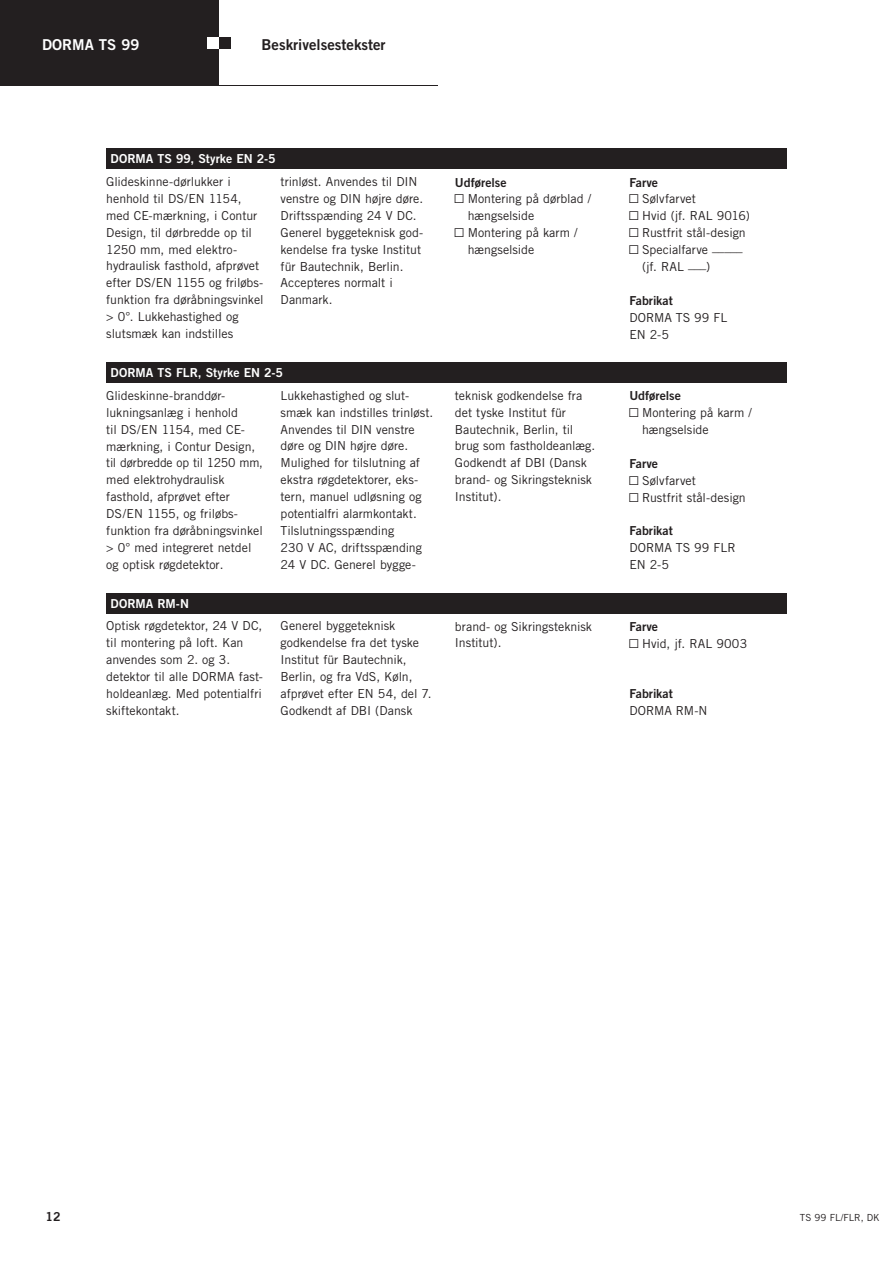
<style>
.page{position:relative;width:893px;height:1263px;background:#fff}
.page>*{position:absolute;margin:0;border:0;box-sizing:border-box;transform-origin:0 0}
.t1{font:15px "Trade Gothic Bold Two";color:#231f20}
.t2{font:15px "Trade Gothic Bold Two";color:#fff}
.t3{font:12.3px/17px "Trade Gothic";color:#231f20}
.t4{font:12.3px "Trade Gothic Bold Two";color:#231f20}
.t5{font:12.3px "Trade Gothic Bold Two";color:#fff}
.t6{font:9.75px "Trade Gothic";color:#231f20}
.s1{font-family:"AG Figures+Pi BQ"}
</style>
<div class="page">
<div style="left:0;top:0;width:219px;height:85px;background:#231f20"></div>
<div style="left:219px;top:37px;width:12px;height:11px;background:#231f20"></div>
<div style="left:207px;top:37px;width:12px;height:11px;background:#fff"></div>
<div style="left:106px;top:149px;width:681px;height:20px;background:#231f20"></div>
<div style="left:106px;top:362px;width:681px;height:21px;background:#231f20"></div>
<div style="left:106px;top:593px;width:681px;height:20px;background:#231f20"></div>
<p class="t2" style="left:42px;top:35px;width:99px">DORMA TS 99</p>
<p class="t1" style="left:261px;top:35px;width:126px">Beskrivelsestekster</p>
<p class="t5" style="left:111px;top:151px;width:167px">DORMA TS 99, Styrke EN 2-5</p>
<p class="t3" style="left:106px;top:173px;width:159px">Glideskinne-dørlukker i henhold til DS/EN 1154, med CE-mærkning, i Contur<br>Design, til dørbredde op til<br>1250 mm, med elektro&shy;hydraulisk fasthold, afprøvet efter DS/EN 1155 og friløbs&shy;funktion fra døråbningsvinkel &gt; 0°. Lukkehastighed og slutsmæk kan indstilles</p>
<p class="t3" style="left:281px;top:173px;width:144px">trinløst. Anvendes til DIN venstre og DIN højre døre.<br>Driftsspænding 24 V DC.<br>Generel byggeteknisk god&shy;kendelse fra tyske Institut für Bautechnik, Berlin.<br>Accepteres normalt i<br>Danmark.</p>
<p class="t4" style="left:455px;top:175px;width:53px">Udførelse</p>
<p class="t3" style="left:455px;top:190px;width:138px"><span class="s1">Y</span> Montering på dørblad /</p>
<p class="t3" style="left:468px;top:207px;width:68px">hængselside</p>
<p class="t3" style="left:455px;top:224px;width:124px"><span class="s1">Y</span> Montering på karm /</p>
<p class="t3" style="left:468px;top:241px;width:68px">hængselside</p>
<p class="t5" style="left:111px;top:365px;width:174px">DORMA TS FLR, Styrke EN 2-5</p>
<p class="t4" style="left:629px;top:175px;width:30px">Farve</p>
<p class="t3" style="left:629px;top:190px;width:68px"><span class="s1">Y</span> Sølvfarvet</p>
<p class="t3" style="left:629px;top:207px;width:122px"><span class="s1">Y</span> Hvid (jf. RAL 9016)</p>
<p class="t3" style="left:629px;top:224px;width:118px"><span class="s1">Y</span> Rustfrit stål-design</p>
<p class="t3" style="left:629px;top:241px;width:115px"><span class="s1">Y</span> Specialfarve –––––</p>
<p class="t3" style="left:642px;top:258px;width:70px">(jf. RAL –––)</p>
<p class="t4" style="left:629px;top:293px;width:45px">Fabrikat</p>
<p class="t3" style="left:629px;top:309px;width:100px">DORMA TS 99 FL<br>EN 2-5</p>
<p class="t3" style="left:106px;top:387px;width:158px">Glideskinne-branddør&shy;lukningsanlæg i henhold<br>til DS/EN 1154, med CE&shy;mærkning, i Contur Design, til dørbredde op til 1250 mm, med elektrohydraulisk fasthold, afprøvet efter<br>DS/EN 1155, og friløbs&shy;funktion fra døråbningsvinkel &gt; 0° med integreret netdel og optisk røgdetektor.</p>
<p class="t3" style="left:281px;top:387px;width:154px">Lukkehastighed og slut&shy;smæk kan indstilles trinløst.<br>Anvendes til DIN venstre døre og DIN højre døre.<br>Mulighed for tilslutning af ekstra røgdetektorer, eks&shy;tern, manuel udløsning og potentialfri alarmkontakt.<br>Tilslutningsspænding<br>230 V AC, driftsspænding<br>24 V DC. Generel bygge-</p>
<p class="t3" style="left:455px;top:387px;width:142px">teknisk godkendelse fra det tyske Institut für<br>Bautechnik, Berlin, til brug som fastholdeanlæg.<br>Godkendt af DBI (Dansk brand- og Sikringsteknisk<br>Institut).</p>
<p class="t4" style="left:629px;top:388px;width:53px">Udførelse</p>
<p class="t3" style="left:642px;top:404px;width:111px;text-indent:-13px"><span class="s1">Y</span> Montering på karm / hængselside</p>
<p class="t4" style="left:629px;top:456px;width:30px">Farve</p>
<p class="t3" style="left:629px;top:472px;width:118px"><span class="s1">Y</span> Sølvfarvet<br><span class="s1">Y</span> Rustfrit stål-design</p>
<p class="t4" style="left:629px;top:523px;width:45px">Fabrikat</p>
<p class="t3" style="left:629px;top:539px;width:108px">DORMA TS 99 FLR<br>EN 2-5</p>
<p class="t5" style="left:111px;top:596px;width:80px">DORMA RM-N</p>
<p class="t3" style="left:106px;top:617px;width:158px">Optisk røgdetektor, 24 V DC, til montering på loft. Kan anvendes som 2. og 3. detektor til alle DORMA fast&shy;holdeanlæg. Med potentialfri skiftekontakt.</p>
<p class="t3" style="left:281px;top:617px;width:152px">Generel byggeteknisk godkendelse fra det tyske<br>Institut für Bautechnik,<br>Berlin, og fra VdS, Køln, afprøvet efter EN 54, del 7.<br>Godkendt af DBI (Dansk</p>
<p class="t3" style="left:455px;top:617px;width:139px">brand- og Sikringsteknisk<br>Institut).</p>
<p class="t4" style="left:629px;top:619px;width:30px">Farve</p>
<p class="t3" style="left:629px;top:635px;width:119px"><span class="s1">Y</span> Hvid, jf. RAL 9003</p>
<p class="t4" style="left:629px;top:686px;width:45px">Fabrikat</p>
<p class="t3" style="left:629px;top:702px;width:80px">DORMA RM-N</p>
<p class="t4" style="left:46px;top:1209px;width:17px">12</p>
<p class="t6" style="left:800px;top:1212px;width:81px">TS 99 FL/FLR, DK</p>
</div>
